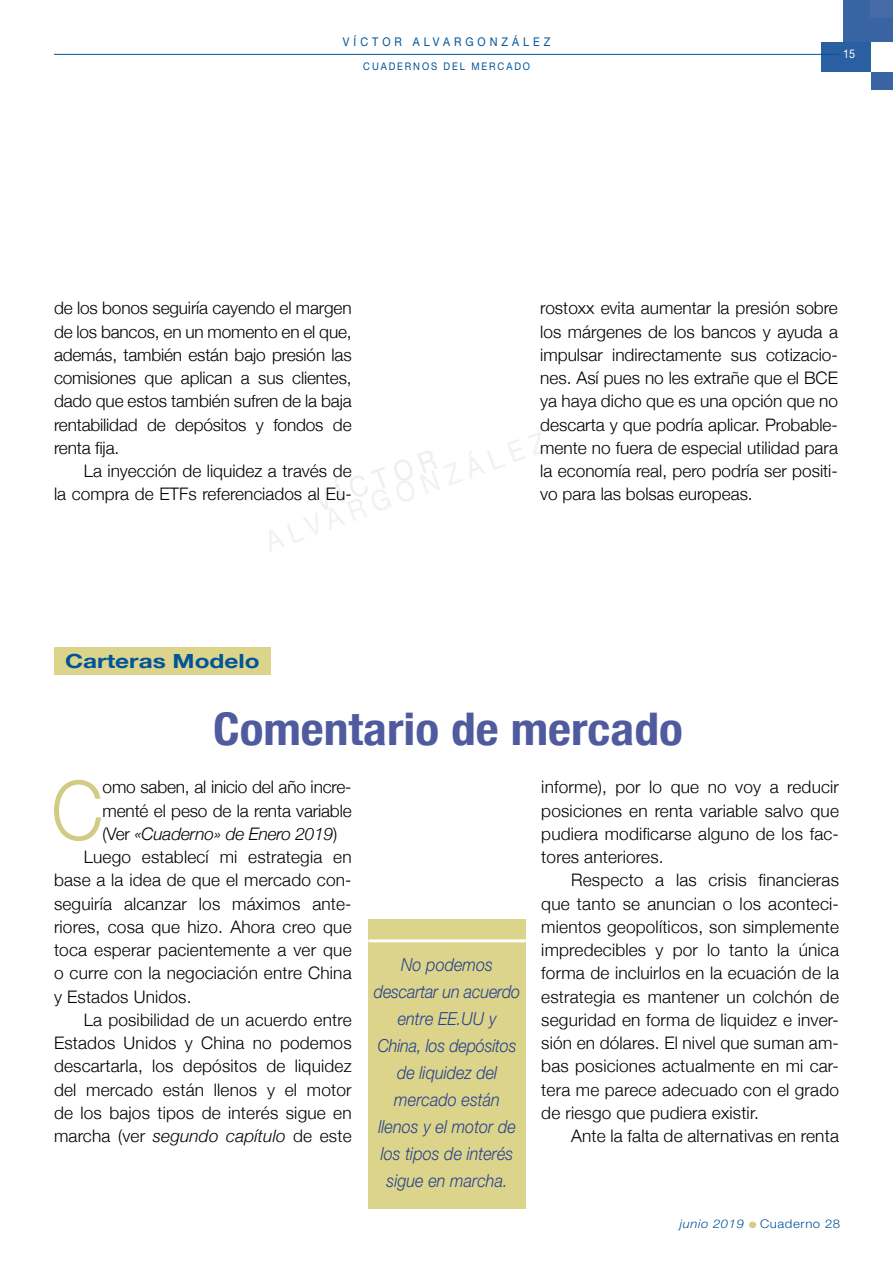
<style>
.page{position:relative;width:893px;height:1263px;background:#fff}
.page>*{position:absolute;margin:0;border:0;box-sizing:border-box;transform-origin:0 0}
.t1{font:300 82.35px "Helvetica Neue CE";color:#d2cb85;scale:.9 1}
.t2{font:700 condensed 45px "Helvetica Neue";color:#4f5b9e;scale:1.1 1}
.t3{font:700 19.5px "Helvetica Neue";color:#00549a;scale:1.25 1}
.t4{font:italic 300 18px/27px "Helvetica Neue CE";letter-spacing:.005em;color:#25408f;text-align:center;scale:.9 1}
.t5{font:300 17.25px/23.2px "Helvetica Neue";letter-spacing:.01em;color:#000;text-align:justify}
.t6{font:300 17.25px "Helvetica Neue";letter-spacing:-.01em;color:#000}
.t7{font:italic 300 17.25px "Helvetica Neue";letter-spacing:-.01em;color:#000}
.t8{font:300 12px "Helvetica Neue CE";letter-spacing:.04em;color:#00549a;scale:1.1 1}
.t9{font:12px "Helvetica Neue LT";letter-spacing:.37em;color:#00549a;scale:.9 1}
.t10{font:12px "Helvetica Neue LT";color:#fff;scale:.9 1}
.t11{font:10.5px "Helvetica Neue LT";letter-spacing:.2em;color:#00549a;scale:.9 1}
.s1{font-style:normal}
.s2{font-style:italic}
.s3{color:#d2cb85}
</style>
<div class="page">
<div style="left:844px;top:0;width:49px;height:42px;background:#3964a4"></div>
<div style="left:871px;top:72px;width:22px;height:17px;background:#3964a4"></div>
<div style="left:871px;top:0;width:22px;height:17px;background:#466aa8"></div>
<div style="left:821px;top:42px;width:50px;height:30px;background:#2a5fa1"></div>
<hr style="left:54px;top:54px;width:785px;height:1px;background:#00549a">
<div style="left:54px;top:648px;width:217px;height:27px;background:#dcd48b"></div>
<div style="left:368px;top:919px;width:158px;height:290px;background:#dcd48b"></div>
<hr style="left:368px;top:939px;width:158px;height:3px;background:#fff">
<p class="t9" style="left:343px;top:35px;width:232px">VÍCTOR ALVA RGONZÁLEZ</p>
<p class="t11" style="left:363px;top:60px;width:187px">CUADERNOS DEL MERCADO</p>
<p class="t10" style="left:843px;top:46px;width:15px">15</p>
<p class="t5" style="left:54px;top:295px;width:299px">de los bonos seguiría cayendo el margen de los bancos, en un momento en el que, además, también están bajo presión las comisiones que aplican a sus clientes, dado que estos también sufren de la baja rentabilidad de depósitos y fondos de renta fija.</p>
<p class="t5" style="left:54px;top:458px;width:299px;text-align:right">La inyección de liquidez a través de<br>la compra de ETFs referenciados al Eu-</p>
<p class="t3" style="left:65px;top:646px;width:157px">Carteras Modelo</p>
<p class="t5" style="left:540px;top:295px;width:299px">rostoxx evita aumentar la presión sobre los márgenes de los bancos y ayuda a impulsar indirectamente sus cotizacio&shy;nes. Así pues no les extrañe que el BCE ya haya dicho que es una opción que no descarta y que podría aplicar. Probable&shy;mente no fuera de especial utilidad para la economía real, pero podría ser positi&shy;vo para las bolsas europeas.</p>
<h2 class="t2" style="left:213px;top:692px;width:429px">Comentario de mercado</h2>
<h1 class="t1" style="left:51px;top:760px;width:59px">C</h1>
<p class="t6" style="left:103px;top:773px;width:251px">omo saben, al inicio del año incre-</p>
<p class="t6" style="left:103px;top:796px;width:251px">menté el peso de la renta variable</p>
<p class="t7" style="left:103px;top:820px;width:236px"><span class="s1">(Ver</span> «Cuaderno» de Enero 2019<span class="s1">)</span></p>
<p class="t5" style="left:84px;top:844px;width:269px">Luego establecí mi estrategia en</p>
<p class="t5" style="left:54px;top:867px;width:299px">base a la idea de que el mercado con-</p>
<p class="t5" style="left:54px;top:890px;width:299px">seguiría alcanzar los máximos ante-</p>
<p class="t5" style="left:54px;top:914px;width:299px">riores, cosa que hizo. Ahora creo que</p>
<p class="t5" style="left:54px;top:937px;width:299px">toca esperar pacientemente a ver que</p>
<p class="t5" style="left:54px;top:960px;width:299px">o curre con la negociación entre China</p>
<p class="t5" style="left:54px;top:983px;width:139px">y Estados Unidos.</p>
<p class="t5" style="left:84px;top:1007px;width:269px">La posibilidad de un acuerdo entre</p>
<p class="t5" style="left:54px;top:1030px;width:299px">Estados Unidos y China no podemos</p>
<p class="t5" style="left:54px;top:1053px;width:299px">descartarla, los depósitos de liquidez</p>
<p class="t5" style="left:54px;top:1077px;width:299px">del mercado están llenos y el motor</p>
<p class="t5" style="left:54px;top:1100px;width:299px">de los bajos tipos de interés sigue en</p>
<p class="t5" style="left:54px;top:1123px;width:299px">marcha (ver <span class="s2">segundo capítulo</span> de este</p>
<p class="t4" style="left:374px;top:951px;width:164px">No podemos descartar un acuerdo entre EE.UU y<br>China, los depósitos de liquidez del mercado están llenos y el motor de los tipos de interés sigue en marcha.</p>
<p class="t5" style="left:541px;top:774px;width:299px">informe), por lo que no voy a reducir posiciones en renta variable salvo que pudiera modificarse alguno de los fac&shy;tores anteriores.</p>
<p class="t5" style="left:541px;top:867px;width:299px;text-indent:30px">Respecto a las crisis financieras que tanto se anuncian o los aconteci&shy;mientos geopolíticos, son simplemente impredecibles y por lo tanto la única forma de incluirlos en la ecuación de la estrategia es mantener un colchón de seguridad en forma de liquidez e inver&shy;sión en dólares. El nivel que suman am&shy;bas posiciones actualmente en mi car&shy;tera me parece adecuado con el grado de riesgo que pudiera existir.</p>
<p class="t5" style="left:571px;top:1123px;width:269px">Ante la falta de alternativas en renta</p>
<p class="t8" style="left:680px;top:1216px;width:147px"><span class="s2">junio 2019</span> <span class="s3">●</span> Cuaderno 28</p>
</div>
